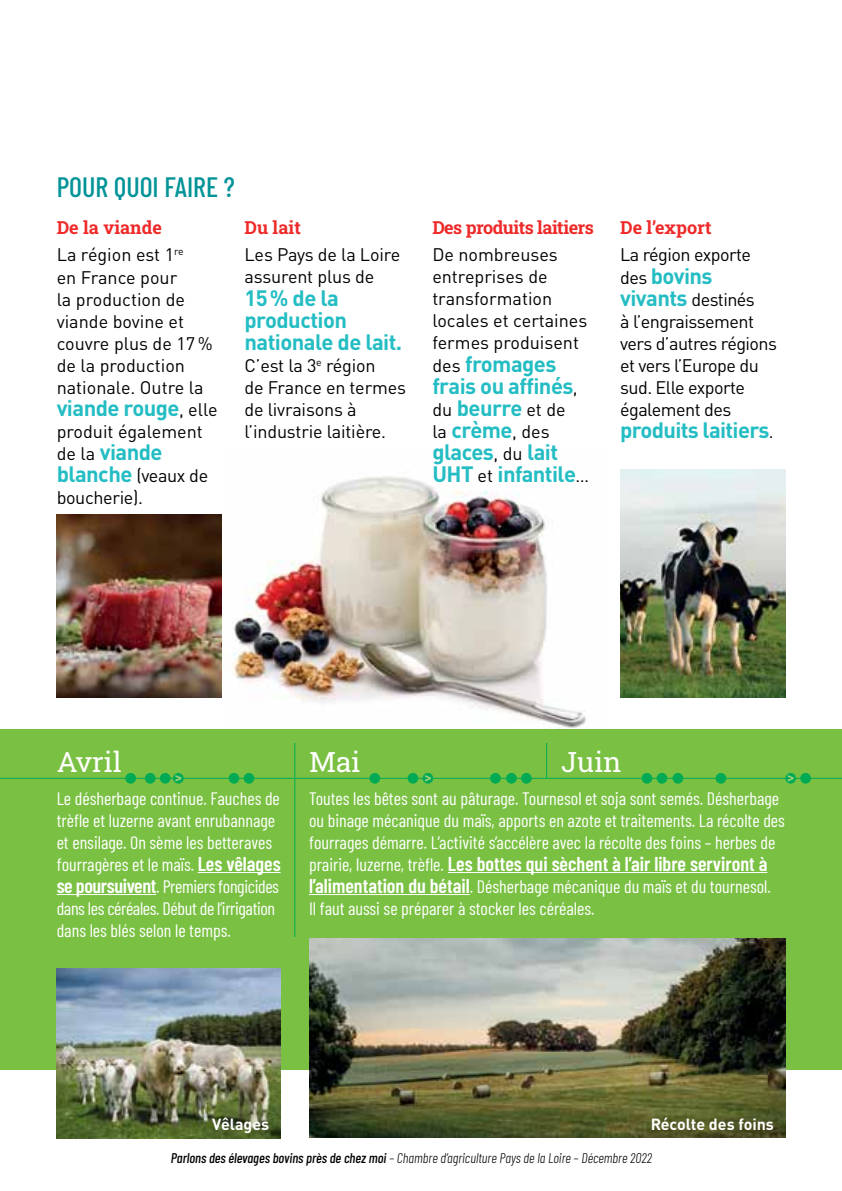
<style>
.page{position:relative;width:842px;height:1191px;background:#fff}
.page>*{position:absolute;margin:0;border:0;box-sizing:border-box;transform-origin:0 0}
.t1{font:500 28px "Barlow Condensed";color:#009397}
.t2{font:28px "Roboto Slab";color:#fff}
.t3{font:700 22px/22px "DINOT";letter-spacing:-.025em;color:#23bdc3}
.t4{font:600 20px "Barlow Condensed";color:#fff}
.t5{font:18px/22px "Barlow Condensed";color:#fff}
.t6{font:18px/22px "DINOT";letter-spacing:-.01em;color:#000}
.t7{font:18px/22px "DINOT";letter-spacing:-.03em;color:#000}
.t8{font:700 18px "Roboto Slab";letter-spacing:-.005em;color:#ee2a29}
.t9{font:700 18px "Roboto Slab";letter-spacing:-.03em;color:#ee2a29}
.t10{font:700 16px "DINOT";color:#fff}
.t11{font:italic 300 14px "Barlow Condensed";color:#000}
.s1{font-weight:400;font-size:18px;color:#000}
.s2{font-weight:700;font-size:22px;color:#23bdc3}
.s3{font-weight:600;font-size:20px}
.s4{font-weight:400;font-size:18px}
.s5{font-weight:500}
</style>
<div class="page">
<div style="left:0;top:729px;width:842px;height:340px;background:#7ac143"></div>
<img style="left:57px;top:514px;width:165px;height:183px">
<img style="left:233px;top:476px;width:353px;height:253px">
<img style="left:620px;top:470px;width:165px;height:227px">
<hr style="left:0;top:778px;width:842px;height:1px;background:#0a5">
<hr style="left:198px;top:872px;width:83px;height:1px;background:#fff">
<hr style="left:57px;top:894px;width:99px;height:1px;background:#fff">
<hr style="left:448px;top:872px;width:319px;height:1px;background:#fff">
<hr style="left:309px;top:894px;width:161px;height:1px;background:#fff">
<hr style="left:294px;top:743px;width:1px;height:194px;background:#0a5">
<hr style="left:546px;top:743px;width:1px;height:35px;background:#0a5">
<img style="left:56px;top:968px;width:225px;height:170px">
<img style="left:309px;top:939px;width:476px;height:198px">
<div style="left:145px;top:773px;width:11px;height:10px;background:#0a5;border-radius:50%"></div>
<div style="left:408px;top:773px;width:10px;height:10px;background:#0a5;border-radius:50%"></div>
<div style="left:800px;top:773px;width:11px;height:10px;background:#0a5;border-radius:50%"></div>
<div style="left:125px;top:773px;width:11px;height:10px;background:#0a5;border-radius:50%"></div>
<div style="left:369px;top:773px;width:11px;height:10px;background:#0a5;border-radius:50%"></div>
<div style="left:715px;top:773px;width:11px;height:10px;background:#0a5;border-radius:50%"></div>
<div style="left:229px;top:773px;width:10px;height:10px;background:#0a5;border-radius:50%"></div>
<div style="left:506px;top:773px;width:11px;height:10px;background:#0a5;border-radius:50%"></div>
<div style="left:657px;top:773px;width:10px;height:10px;background:#0a5;border-radius:50%"></div>
<div style="left:160px;top:773px;width:11px;height:10px;background:#0a5;border-radius:50%"></div>
<div style="left:423px;top:773px;width:10px;height:10px;background:#0a5;border-radius:50%"></div>
<svg style="left:785px;top:773px;width:11px;height:10px"></svg>
<div style="left:244px;top:773px;width:10px;height:10px;background:#0a5;border-radius:50%"></div>
<div style="left:521px;top:773px;width:11px;height:10px;background:#0a5;border-radius:50%"></div>
<div style="left:642px;top:773px;width:10px;height:10px;background:#0a5;border-radius:50%"></div>
<svg style="left:173px;top:773px;width:11px;height:10px"></svg>
<div style="left:490px;top:773px;width:11px;height:10px;background:#0a5;border-radius:50%"></div>
<div style="left:673px;top:773px;width:10px;height:10px;background:#0a5;border-radius:50%"></div>
<svg style="left:175px;top:775px;width:6px;height:6px"></svg>
<svg style="left:425px;top:775px;width:6px;height:6px"></svg>
<svg style="left:788px;top:775px;width:6px;height:6px"></svg>
<h1 class="t1" style="left:57px;top:167px;width:180px">POUR QUOI FAIRE ?</h1>
<p class="t8" style="left:57px;top:215px;width:107px">De la viande</p>
<p class="t6" style="left:57px;top:244px;width:158px">La région est 1<sup>re<br></sup>en France pour<br>la production de viande bovine et couvre plus de 17 % de la production nationale. Outre la</p>
<p class="t3" style="left:57px;top:396px;width:163px">viande rouge<span class="s1">, elle</span></p>
<p class="t6" style="left:57px;top:420px;width:148px">produit également</p>
<p class="t3" style="left:57px;top:440px;width:107px"><span class="s1">de la</span> viande</p>
<p class="t6" style="left:57px;top:464px;width:153px"><span class="s2">blanche</span> (veaux de boucherie).</p>
<p class="t8" style="left:244px;top:215px;width:58px">Du lait</p>
<p class="t6" style="left:244px;top:244px;width:157px">Les Pays de la Loire assurent plus de</p>
<p class="t3" style="left:244px;top:286px;width:159px">15% de la production nationale de lait.</p>
<p class="t6" style="left:244px;top:354px;width:163px">C’est la 3<sup>e</sup> région<br>de France en termes de livraisons à l’industrie laitière.</p>
<p class="t9" style="left:432px;top:215px;width:163px">Des produits laitiers</p>
<p class="t6" style="left:432px;top:244px;width:157px">De nombreuses entreprises de transformation locales et certaines fermes produisent</p>
<p class="t3" style="left:432px;top:352px;width:147px"><span class="s1">des</span> fromages frais ou affinés<span class="s1">,</span></p>
<p class="t6" style="left:432px;top:398px;width:135px">du <span class="s2">beurre</span> et de la <span class="s2">crème</span>, des</p>
<p class="t3" style="left:432px;top:440px;width:158px">glaces<span class="s1">, du</span> lait<br>UHT <span class="s1">et</span> infantile<span class="s1">…</span></p>
<p class="t8" style="left:620px;top:215px;width:93px">De l’export</p>
<p class="t7" style="left:620px;top:244px;width:132px">La région exporte</p>
<p class="t3" style="left:620px;top:264px;width:94px"><span class="s1">des</span> bovins</p>
<p class="t7" style="left:620px;top:288px;width:158px"><span class="s2">vivants</span> destinés<br>à l’engraissement vers d’autres régions et vers l’Europe du sud. Elle exporte également des</p>
<p class="t3" style="left:620px;top:418px;width:155px">produits laitiers<span class="s1">.</span></p>
<h1 class="t2" style="left:57px;top:743px;width:67px">Avril</h1>
<h1 class="t2" style="left:309px;top:743px;width:53px">Mai</h1>
<h1 class="t2" style="left:561px;top:743px;width:62px">Juin</h1>
<p class="t5" style="left:57px;top:786px;width:225px">Le désherbage continue. Fauches de trèfle et luzerne avant enrubannage et ensilage. On sème les betteraves fourragères et le maïs. <span class="s3">Les vêlages se poursuivent</span>. Premiers fongicides dans les céréales. Début de l’irrigation dans les blés selon le temps.</p>
<p class="t5" style="left:309px;top:786px;width:477px">Toutes les bêtes sont au pâturage. Tournesol et soja sont semés. Désherbage ou binage mécanique du maïs, apports en azote et traitements. La récolte des fourrages démarre. L’activité s’accélère avec la récolte des foins – herbes de</p>
<p class="t4" style="left:309px;top:849px;width:460px"><span class="s4">prairie, luzerne, trèfle.</span> Les bottes qui sèchent à l’air libre serviront à</p>
<p class="t5" style="left:309px;top:874px;width:463px"><span class="s3">l’alimentation du bétail</span>. Désherbage mécanique du maïs et du tournesol.<br>Il faut aussi se préparer à stocker les céréales.</p>
<p class="t10" style="left:212px;top:1113px;width:58px">Vêlages</p>
<p class="t10" style="left:651px;top:1113px;width:125px">Récolte des foins</p>
<p class="t11" style="left:171px;top:1148px;width:483px"><span class="s5">Parlons des élevages bovins près de chez moi</span> – Chambre d’agriculture Pays de la Loire – Décembre 2022</p>
</div>
